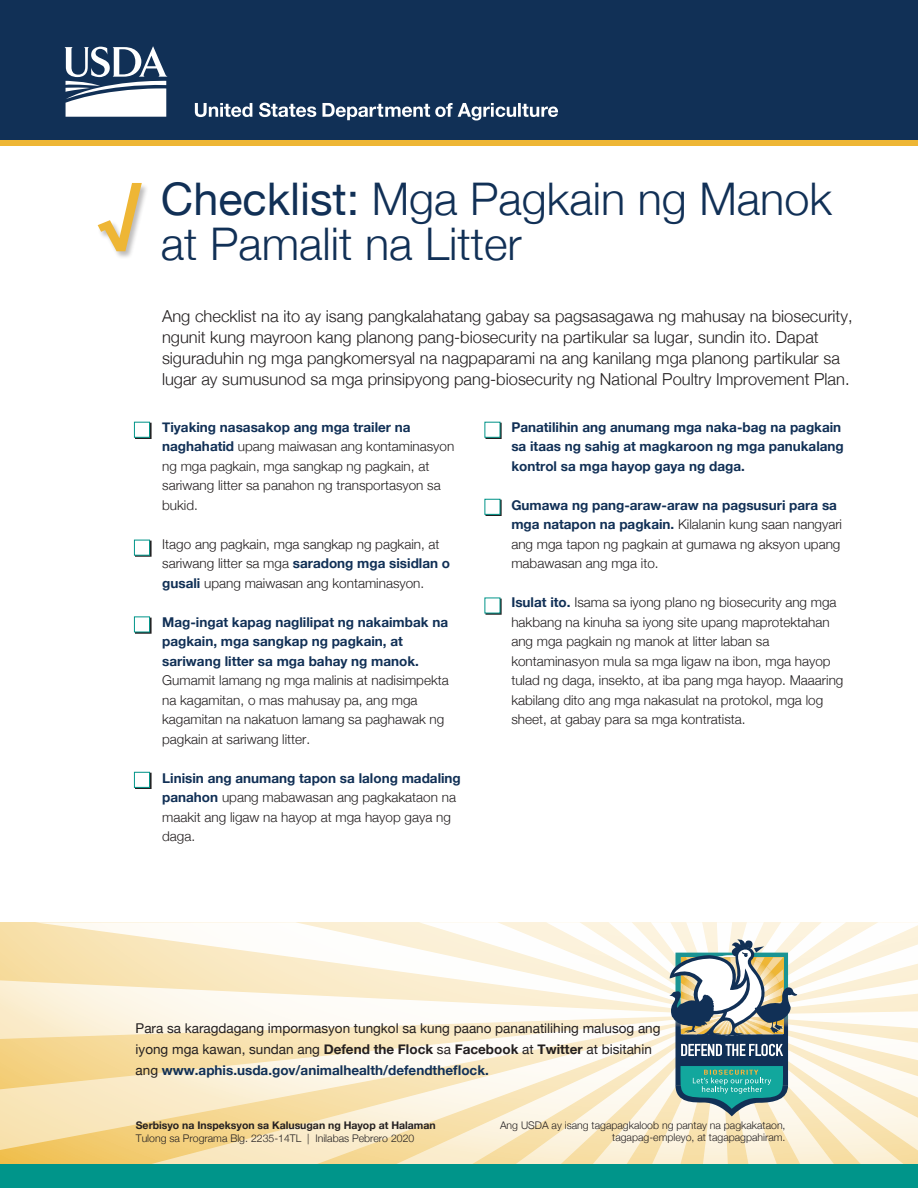
<style>
.page{position:relative;width:918px;height:1188px;background:#fff}
.page>*{position:absolute;margin:0;border:0;box-sizing:border-box;transform-origin:0 0}
.t1{font:700 68.25px "Helvetica Neue";color:#eeb635;scale:1.12 1}
.t2{font:300 45px/45px "Helvetica Neue";color:#113056}
.t3{font:300 16.5px/21px "Helvetica Neue";color:#231f20}
.t4{font:300 13.5px/19.5px "Helvetica Neue";color:#231f20}
.t5{font:13.5px/21px "Helvetica Neue";color:#231f20}
.t6{font:700 13.5px/19.5px "Helvetica Neue";color:#113056}
.t7{font:300 10.5px/12.6px "Helvetica Neue";color:#231f20;text-align:right}
.t8{font:700 10.5px "Helvetica Neue";color:#231f20}
.s1{font-weight:400}
.s2{font-weight:700;color:#113056}
.s3{font-weight:700}
</style>
<div class="page">
<svg style="left:0;top:922px;width:918px;height:242px"></svg>
<div style="left:0;top:0;width:918px;height:141px;background:#113056"></div>
<svg style="left:195px;top:103px;width:363px;height:17px"></svg>
<svg style="left:64px;top:46px;width:104px;height:71px"></svg>
<div style="left:0;top:1164px;width:918px;height:24px;background:#00958a"></div>
<div style="left:0;top:140px;width:918px;height:6px;background:#eeb635"></div>
<div style="left:97px;top:183px;width:52px;height:77px;background:#231f20;opacity:.3"></div>
<div style="left:135px;top:423px;width:16px;height:16px;background:#231f20"></div>
<div style="left:134px;top:422px;width:16px;height:16px;background:#fff;border:1px solid #00958a"></div>
<svg style="left:135px;top:541px;width:16px;height:16px"></svg>
<div style="left:134px;top:540px;width:16px;height:16px;background:#fff;border:1px solid #00958a"></div>
<div style="left:135px;top:618px;width:16px;height:16px;background:#115954"></div>
<div style="left:134px;top:616px;width:16px;height:16px;background:#fff;border:1px solid #00958a"></div>
<div style="left:135px;top:773px;width:16px;height:16px;background:#231f20"></div>
<div style="left:134px;top:772px;width:16px;height:16px;background:#fff;border:1px solid #00958a"></div>
<div style="left:486px;top:599px;width:16px;height:16px;background:#145b56"></div>
<div style="left:485px;top:598px;width:15px;height:15px;background:#fff"></div>
<svg style="left:486px;top:423px;width:16px;height:16px"></svg>
<div style="left:485px;top:422px;width:15px;height:16px;background:#fff;border:1px solid #00958a"></div>
<div style="left:486px;top:500px;width:16px;height:16px;background:#115b56"></div>
<div style="left:485px;top:499px;width:15px;height:16px;background:#fff;border:1px solid #00958a"></div>
<svg style="left:670px;top:939px;width:127px;height:177px"></svg>
<p class="t1" style="left:98px;top:170px;width:40px">√</p>
<p class="t2" style="left:161px;top:175px;width:673px"><span class="s1">Checklist:</span> Mga Pagkain ng Manok at Pamalit na Litter</p>
<p class="t3" style="left:162px;top:305px;width:692px">Ang checklist na ito ay isang pangkalahatang gabay sa pagsasagawa ng mahusay na biosecurity, ngunit kung mayroon kang planong pang-biosecurity na partikular sa lugar, sundin ito. Dapat siguraduhin ng mga pangkomersyal na nagpaparami na ang kanilang mga planong partikular sa lugar ay sumusunod sa mga prinsipyong pang-biosecurity ng National Poultry Improvement Plan.</p>
<p class="t4" style="left:162px;top:417px;width:294px"><span class="s2">Tiyaking nasasakop ang mga trailer na naghahatid</span> upang maiwasan ang kontaminasyon ng mga pagkain, mga sangkap ng pagkain, at sariwang litter sa panahon ng transportasyon sa bukid.</p>
<p class="t4" style="left:162px;top:534px;width:289px">Itago ang pagkain, mga sangkap ng pagkain, at sariwang litter sa mga <span class="s2">saradong mga sisidlan o gusali</span> upang maiwasan ang kontaminasyon.</p>
<p class="t4" style="left:162px;top:612px;width:288px"><span class="s2">Mag-ingat kapag naglilipat ng nakaimbak na pagkain, mga sangkap ng pagkain, at sariwang litter sa mga bahay ng manok.<br></span>Gumamit lamang ng mga malinis at nadisimpekta na kagamitan, o mas mahusay pa, ang mga kagamitan na nakatuon lamang sa paghawak ng pagkain at sariwang litter.</p>
<p class="t4" style="left:162px;top:768px;width:300px"><span class="s2">Linisin ang anumang tapon sa lalong madaling panahon</span> upang mabawasan ang pagkakataon na maakit ang ligaw na hayop at mga hayop gaya ng daga.</p>
<p class="t6" style="left:511px;top:417px;width:334px">Panatilihin ang anumang mga naka-bag na pagkain sa itaas ng sahig at magkaroon ng mga panukalang kontrol sa mga hayop gaya ng daga.</p>
<p class="t4" style="left:511px;top:495px;width:332px"><span class="s2">Gumawa ng pang-araw-araw na pagsusuri para sa mga natapon na pagkain.</span> Kilalanin kung saan nangyari ang mga tapon ng pagkain at gumawa ng aksyon upang mabawasan ang mga ito.</p>
<p class="t4" style="left:511px;top:593px;width:334px"><span class="s2">Isulat ito.</span> Isama sa iyong plano ng biosecurity ang mga hakbang na kinuha sa iyong site upang maprotektahan ang mga pagkain ng manok at litter laban sa kontaminasyon mula sa mga ligaw na ibon, mga hayop tulad ng daga, insekto, at iba pang mga hayop. Maaaring kabilang dito ang mga nakasulat na protokol, mga log sheet, at gabay para sa mga kontratista.</p>
<p class="t5" style="left:136px;top:1019px;width:526px">Para sa karagdagang impormasyon tungkol sa kung paano pananatilihing malusog ang iyong mga kawan, sundan ang <span class="s3">Defend the Flock</span> sa <span class="s3">Facebook</span> at <span class="s3">Twitter</span> at bisitahin ang <span class="s2">www.aphis.usda.gov/animalhealth/defendtheflock.</span></p>
<p class="t8" style="left:136px;top:1119px;width:301px">Serbisyo na Inspeksyon sa Kalusugan ng Hayop at Halaman</p>
<p class="t7" style="left:136px;top:1131px;width:280px">Tulong sa Programa Blg. 2235-14TL | Inilabas Pebrero 2020</p>
<p class="t7" style="left:500px;top:1119px;width:287px">Ang USDA ay isang tagapagkaloob ng pantay na pagkakataon, tagapag-empleyo, at tagapagpahiram.</p>
</div>
